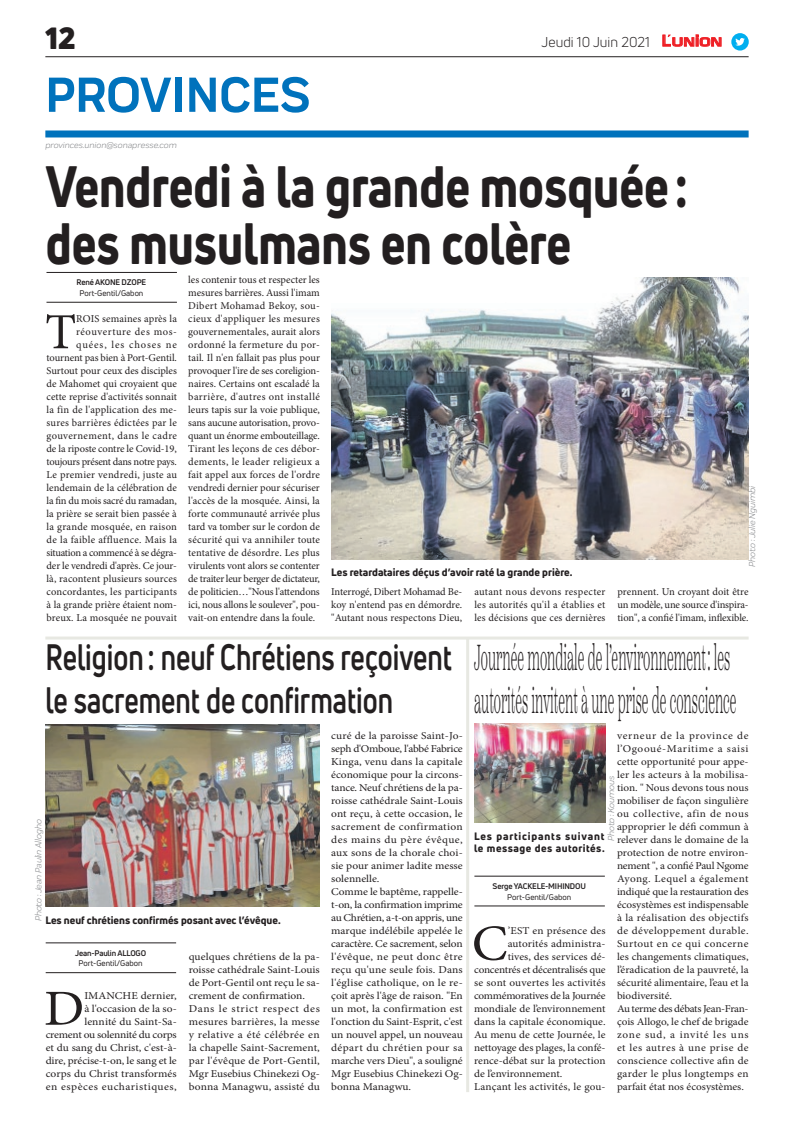
<style>
.page{position:relative;width:794px;height:1129px;background:#fff}
.page>*{position:absolute;margin:0;border:0;box-sizing:border-box;transform-origin:0 0}
.t1{font:800 57px/57px "Uni Neue";color:#231f20;scale:.82 1}
.t2{font:700 51px "Praktika";color:#0072bc}
.t3{font:50.5px "Minion Pro";color:#231f20;scale:1.09 1}
.t4{font:50.5px "Minion Pro";color:#231f20;scale:1.07 1}
.t5{font:50.5px "Minion Pro";color:#231f20}
.t6{font:300 36px/43.2px "Scotch Text";color:#231f20;scale:.36 1}
.t7{font:700 36px/43.2px "Uni Neue";color:#231f20;scale:.76 1}
.t8{font:900 30px "Uni Neue";color:#231f20}
.t9{font:14px "Uni Neue";color:#231f20}
.t10{font:10.5px/13px "Minion Pro";letter-spacing:.005em;color:#231f20;text-align:justify}
.t11{font:10.5px/13px "Minion Pro";letter-spacing:.005em;color:#231f20;scale:1.09 1}
.t12{font:10.5px/13px "Minion Pro";letter-spacing:.005em;color:#231f20;scale:1.07 1}
.t13{font:800 10.5px "Uni Neue";color:#231f20}
.t14{font:10.5px "Minion Pro";letter-spacing:-.02em;color:#231f20;scale:1.07 1}
.t15{font:800 10.5px/12.6px "Uni Neue";letter-spacing:.07em;color:#231f20}
.t16{font:italic 9px "Praktika";color:#818386}
.t17{font:700 8px "Uni Neue";letter-spacing:-.02em;color:#231f20}
.t18{font:8px "Uni Neue";color:#231f20}
.s1{font-family:"Eurostile";font-weight:600;font-size:14.9px;color:#ee1d23}
.s2{font-family:"Eurostile";font-weight:600;font-size:11.4px;color:#ee1d23}
</style>
<div class="page">
<hr style="left:45px;top:56px;width:703px;height:1px;background:#231f20">
<div style="left:45px;top:130px;width:703px;height:7px;background:#0072bc"></div>
<svg style="left:662px;top:34px;width:60px;height:13px"></svg>
<div style="left:731px;top:33px;width:17px;height:18px;background:#00aeef;border-radius:50%"></div>
<svg style="left:735px;top:38px;width:10px;height:8px"></svg>
<hr style="left:46px;top:971px;width:130px;height:1px;background:#231f20">
<hr style="left:46px;top:942px;width:130px;height:1px;background:#231f20">
<img style="left:45px;top:724px;width:275px;height:182px">
<hr style="left:474px;top:905px;width:131px;height:1px;background:#231f20">
<hr style="left:474px;top:875px;width:131px;height:1px;background:#231f20">
<img style="left:474px;top:723px;width:131px;height:98px">
<hr style="left:45px;top:636px;width:703px;height:3px;background:#e7e8e2">
<hr style="left:466px;top:638px;width:3px;height:453px;background:#e7e8e2">
<hr style="left:46px;top:302px;width:131px;height:1px;background:#231f20">
<hr style="left:46px;top:272px;width:131px;height:1px;background:#231f20">
<img style="left:331px;top:278px;width:417px;height:281px">
<h3 class="t8" style="left:45px;top:17px;width:32px">12</h3>
<h2 class="t2" style="left:45px;top:54px;width:266px">PROVINCES</h2>
<p class="t16" style="left:45px;top:139px;width:133px">provinces.union@sonapresse.com</p>
<h3 class="t9" style="left:541px;top:33px;width:182px">Jeudi 10 Juin 2021 <span class="s1">L</span><span class="s2">UNION</span></h3>
<h1 class="t1" style="left:46px;top:157px;width:785px">Vendredi à la grande mosquée: des musulmans en colère</h1>
<p class="t17" style="left:77px;top:277px;width:71px">René AKONE DZOPE</p>
<p class="t18" style="left:79px;top:288px;width:66px">Port-Gentil/Gabon</p>
<p class="t10" style="left:188px;top:273px;width:133px">les contenir tous et respecter les mesures barrières. Aussi l'imam Dibert Mohamad Bekoy, sou&shy;cieux d'appliquer les mesures gouvernementales, aurait alors ordonné la fermeture du por&shy;tail. Il n'en fallait pas plus pour provoquer l'ire de ses coreligion&shy;naires. Certains ont escaladé la barrière, d'autres ont installé leurs tapis sur la voie publique, sans aucune autorisation, provo&shy;quant un énorme embouteillage.<br>Tirant les leçons de ces débor&shy;dements, le leader religieux a fait appel aux forces de l'ordre vendredi dernier pour sécuriser l'accès de la mosquée. Ainsi, la forte communauté arrivée plus tard va tomber sur le cordon de sécurité qui va annihiler toute tentative de désordre. Les plus virulents vont alors se contenter de traiter leur berger de dictateur, de politicien…"Nous l'attendons ici, nous allons le soulever", pou&shy;vait-on entendre dans la foule.</p>
<h3 class="t5" style="left:45px;top:298px;width:33px">T</h3>
<p class="t10" style="left:46px;top:312px;width:132px;text-align:right">ROIS semaines après la réouverture des mos&shy;quées, les choses ne tournent pas bien à Port-Gentil.<br>Surtout pour ceux des disciples de Mahomet qui croyaient que cette reprise d'activités sonnait la fin de l'application des me&shy;sures barrières édictées par le gouvernement, dans le cadre de la riposte contre le Covid-19, toujours présent dans notre pays.<br>Le premier vendredi, juste au lendemain de la célébration de la fin du mois sacré du ramadan, la prière se serait bien passée à la grande mosquée, en raison de la faible affluence. Mais la situation a commencé à se dégra&shy;der le vendredi d'après. Ce jour&shy;là, racontent plusieurs sources concordantes, les participants à la grande prière étaient nom&shy;breux. La mosquée ne pouvait</p>
<p class="t16" style="left:746px;top:566px;width:82px;rotate:-90deg">Photo : Julie Nguimbi</p>
<p class="t13" style="left:331px;top:565px;width:243px">Les retardataires déçus d’avoir raté la grande prière.</p>
<p class="t10" style="left:331px;top:585px;width:133px">Interrogé, Dibert Mohamad Be&shy;koy n'entend pas en démordre. "Autant nous respectons Dieu,</p>
<p class="t10" style="left:474px;top:585px;width:133px">autant nous devons respecter les autorités qu'il a établies et les décisions que ces dernières</p>
<p class="t10" style="left:617px;top:585px;width:133px">prennent. Un croyant doit être un modèle, une source d'inspira&shy;tion", a confié l'imam, inflexible.</p>
<h3 class="t7" style="left:45px;top:635px;width:536px">Religion: neuf Chrétiens reçoivent le sacrement de confirmation</h3>
<p class="t16" style="left:32px;top:921px;width:104px;rotate:-90deg">Photo : Jean Paulin Allogho</p>
<p class="t13" style="left:45px;top:913px;width:237px">Les neuf chrétiens confirmés posant avec l’évêque.</p>
<p class="t17" style="left:75px;top:947px;width:73px">Jean-Paulin ALLOGO</p>
<p class="t18" style="left:79px;top:958px;width:66px">Port-Gentil/Gabon</p>
<p class="t11" style="left:46px;top:988px;width:122px;text-align:right">IMANCHE dernier,<br>à l'occasion de la so-<br>lennité du Saint-Sa&shy;crement ou solennité du corps et du sang du Christ, c'est-à&shy;dire, précise-t-on, le sang et le corps du Christ transformés en espèces eucharistiques,</p>
<h3 class="t3" style="left:44px;top:974px;width:39px">D</h3>
<p class="t11" style="left:189px;top:949px;width:122px">quelques chrétiens de la pa&shy;roisse cathédrale Saint-Louis de Port-Gentil ont reçu le sa&shy;crement de confirmation.<br>Dans le strict respect des mesures barrières, la messe y relative a été célébrée en la chapelle Saint-Sacrement, par l'évêque de Port-Gentil,<br>Mgr Eusebius Chinekezi Og&shy;bonna Managwu, assisté du</p>
<p class="t11" style="left:331px;top:728px;width:122px">curé de la paroisse Saint-Jo&shy;seph d'Omboue, l'abbé Fabrice<br>Kinga, venu dans la capitale économique pour la circons&shy;tance. Neuf chrétiens de la pa&shy;roisse cathédrale Saint-Louis ont reçu, à cette occasion, le sacrement de confirmation des mains du père évêque, aux sons de la chorale choi&shy;sie pour animer ladite messe solennelle.<br>Comme le baptême, rappelle&shy;t-on, la confirmation imprime au Chrétien, a-t-on appris, une marque indélébile appelée le caractère. Ce sacrement, selon l'évêque, ne peut donc être reçu qu'une seule fois. Dans l'église catholique, on le re&shy;çoit après l'âge de raison. "En un mot, la confirmation est l'onction du Saint-Esprit, c'est un nouvel appel, un nouveau départ du chrétien pour sa marche vers Dieu", a souligné<br>Mgr Eusebius Chinekezi Og&shy;bonna Managwu.</p>
<h3 class="t6" style="left:474px;top:636px;width:730px">Journée mondiale de l’environnement: les autorités invitent à une prise de conscience</h3>
<p class="t12" style="left:617px;top:728px;width:124px">verneur de la province de l’Ogooué-Maritime a saisi cette opportunité pour appe&shy;ler les acteurs à la mobilisa&shy;tion. " Nous devons tous nous mobiliser de façon singulière ou collective, afin de nous approprier le défi commun à relever dans le domaine de la protection de notre environ&shy;nement ", a confié Paul Ngome<br>Ayong. Lequel a également indiqué que la restauration des écosystèmes est indispensable à la réalisation des objectifs de développement durable.<br>Surtout en ce qui concerne les changements climatiques, l’éradication de la pauvreté, la sécurité alimentaire, l’eau et la biodiversité.<br>Au terme des débats Jean-Fran&shy;çois Allogo, le chef de brigade zone sud, a invité les uns et les autres à une prise de conscience collective afin de garder le plus longtemps en parfait état nos écosystèmes.</p>
<p class="t16" style="left:605px;top:841px;width:67px;rotate:-90deg">Photo : Koumous</p>
<p class="t15" style="left:474px;top:829px;width:132px">Les participants suivant le message des autorités.</p>
<p class="t17" style="left:492px;top:881px;width:95px">Serge YACKELE-MIHINDOU</p>
<p class="t18" style="left:507px;top:891px;width:66px">Port-Gentil/Gabon</p>
<h3 class="t4" style="left:472px;top:909px;width:35px">C</h3>
<p class="t12" style="left:508px;top:923px;width:93px">’EST en présence des</p>
<p class="t12" style="left:508px;top:936px;width:93px">autorités administra-</p>
<p class="t12" style="left:508px;top:949px;width:93px">tives, des services dé-</p>
<p class="t14" style="left:474px;top:962px;width:124px">concentrés et décentralisés que</p>
<p class="t12" style="left:474px;top:975px;width:124px">se sont ouvertes les activités</p>
<p class="t14" style="left:474px;top:988px;width:124px">commémoratives de la Journée</p>
<p class="t12" style="left:474px;top:1001px;width:124px">mondiale de l’environnement</p>
<p class="t12" style="left:474px;top:1014px;width:124px">dans la capitale économique.</p>
<p class="t12" style="left:474px;top:1027px;width:124px">Au menu de cette Journée, le</p>
<p class="t12" style="left:474px;top:1040px;width:124px">nettoyage des plages, la confé-</p>
<p class="t12" style="left:474px;top:1053px;width:124px">rence-débat sur la protection</p>
<p class="t12" style="left:474px;top:1066px;width:84px">de l’environnement.</p>
<p class="t12" style="left:474px;top:1079px;width:124px">Lançant les activités, le gou-</p>
</div>
